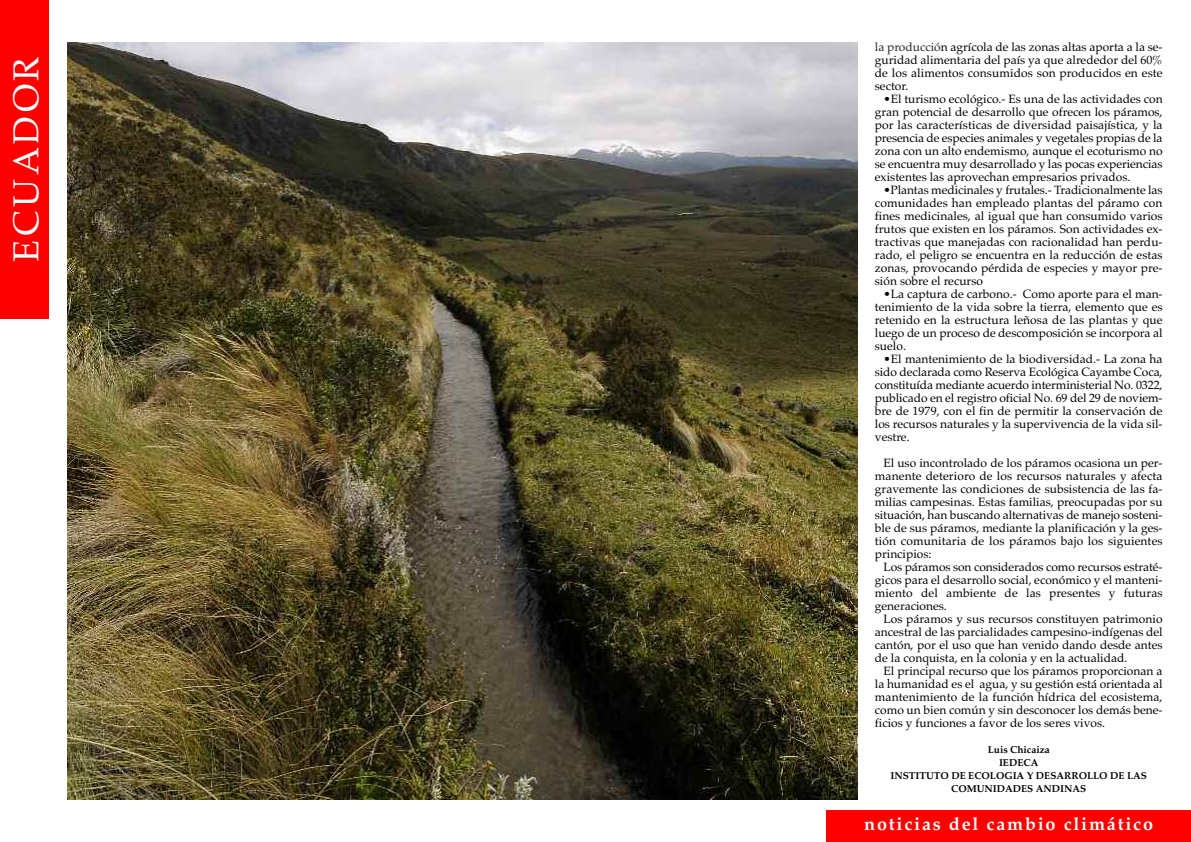
<style>
.page{position:relative;width:1191px;height:842px;background:#fff}
.page>*{position:absolute;margin:0;border:0;box-sizing:border-box;transform-origin:0 0}
.t1{font:36px "Palatino";letter-spacing:.1em;color:#fff}
.t2{font:700 18px "Palatino";letter-spacing:.1em;color:#fff}
.t3{font:12px/13px "Palatino";color:#000;text-align:justify}
.t4{font:700 10px/13px "Palatino";color:#000;text-align:center}
.s1{color:#272627}
</style>
<div class="page">
<div style="left:826px;top:811px;width:365px;height:31px;background:#f00"></div>
<img style="left:68px;top:43px;width:789px;height:756px">
<div style="left:0;top:0;width:49px;height:318px;background:#f00"></div>
<h1 class="t1" style="left:5px;top:262px;width:207px;rotate:-90deg">ECUADOR</h1>
<p class="t3" style="left:875px;top:41px;width:289px"><span class="s1">la producció</span>n agrícola de las zonas altas aporta a la se&shy;guridad alimentaria del país ya que alrededor del 60% de los alimentos consumidos son producidos en este sector.</p>
<p class="t3" style="left:875px;top:93px;width:289px;text-indent:9px">•El turismo ecológico.- Es una de las actividades con gran potencial de desarrollo que ofrecen los páramos, por las características de diversidad paisajística, y la presencia de especies animales y vegetales propias de la zona con un alto endemismo, aunque el ecoturismo no se encuentra muy desarrollado y las pocas experiencias existentes las aprovechan empresarios privados.</p>
<p class="t3" style="left:875px;top:184px;width:289px;text-indent:9px">•Plantas medicinales y frutales.- Tradicionalmente las comunidades han empleado plantas del páramo con fines medicinales, al igual que han consumido varios frutos que existen en los páramos. Son actividades ex&shy;tractivas que manejadas con racionalidad han perdu&shy;rado, el peligro se encuentra en la reducción de estas zonas, provocando pérdida de especies y mayor pre&shy;sión sobre el recurso</p>
<p class="t3" style="left:875px;top:288px;width:289px;text-indent:9px">•La captura de carbono.- Como aporte para el man&shy;tenimiento de la vida sobre la tierra, elemento que es retenido en la estructura leñosa de las plantas y que luego de un proceso de descomposición se incorpora al suelo.</p>
<p class="t3" style="left:875px;top:353px;width:289px;text-indent:9px">•El mantenimiento de la biodiversidad.- La zona ha sido declarada como Reserva Ecológica Cayambe Coca, constituída mediante acuerdo interministerial No. 0322, publicado en el registro oficial No. 69 del 29 de noviem&shy;bre de 1979, con el fin de permitir la conservación de los recursos naturales y la supervivencia de la vida sil&shy;vestre.</p>
<p class="t3" style="left:875px;top:457px;width:289px;text-indent:9px">El uso incontrolado de los páramos ocasiona un per&shy;manente deterioro de los recursos naturales y afecta gravemente las condiciones de subsistencia de las fa&shy;milias campesinas. Estas familias, preocupadas por su situación, han buscando alternativas de manejo sosteni&shy;ble de sus páramos, mediante la planificación y la ges&shy;tión comunitaria de los páramos bajo los siguientes principios:</p>
<p class="t3" style="left:875px;top:561px;width:289px;text-indent:9px">Los páramos son considerados como recursos estraté&shy;gicos para el desarrollo social, económico y el manteni&shy;miento del ambiente de las presentes y futuras generaciones.</p>
<p class="t3" style="left:875px;top:613px;width:289px;text-indent:9px">Los páramos y sus recursos constituyen patrimonio ancestral de las parcialidades campesino-indígenas del cantón, por el uso que han venido dando desde antes de la conquista, en la colonia y en la actualidad.</p>
<p class="t3" style="left:875px;top:665px;width:289px;text-indent:9px">El principal recurso que los páramos proporcionan a la humanidad es el agua, y su gestión está orientada al mantenimiento de la función hídrica del ecosistema, como un bien común y sin desconocer los demás bene&shy;ficios y funciones a favor de los seres vivos.</p>
<p class="t4" style="left:890px;top:743px;width:258px">Luis Chicaiza<br>IEDECA<br>INSTITUTO DE ECOLOGIA Y DESARROLLO DE LAS<br>COMUNIDADES ANDINAS</p>
<h2 class="t2" style="left:864px;top:813px;width:290px">noticias del cambio climático</h2>
</div>
